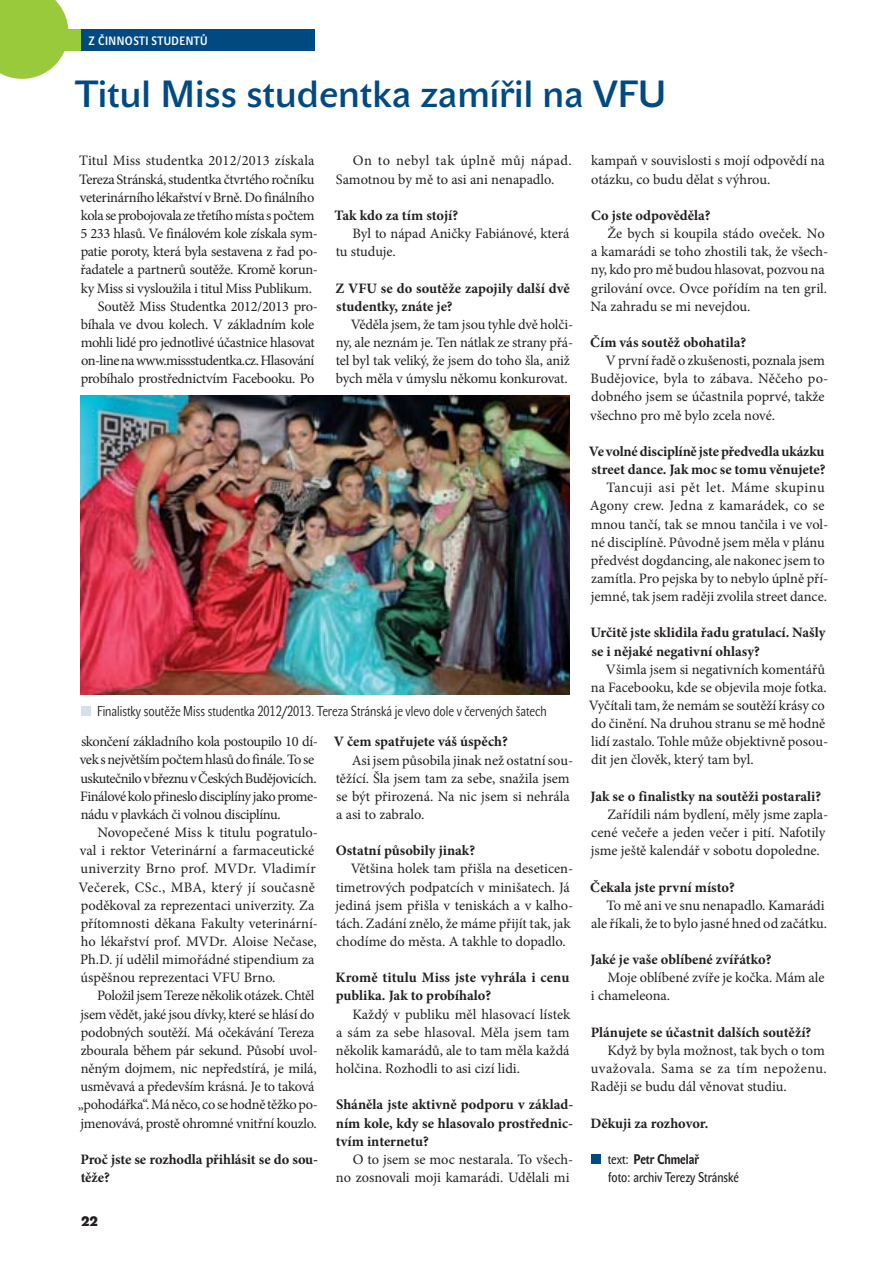
<style>
.page{position:relative;width:893px;height:1263px;background:#fff}
.page>*{position:absolute;margin:0;border:0;box-sizing:border-box;transform-origin:0 0}
.t1{font:37.5px "John Sans Medium Pro";color:#004a82}
.t2{font:14.4px/18.1px "Minion Pro";letter-spacing:-.005em;color:#231f20}
.t3{font:700 14.4px/18.1px "Minion Pro";color:#231f20}
.t4{font:14.4px/18.1px "Minion Pro";letter-spacing:-.03em;color:#231f20}
.t5{font:14.4px "Minion Pro";letter-spacing:-.025em;color:#231f20}
.t6{font:14.4px "Minion Pro";letter-spacing:-.035em;color:#231f20}
.t7{font:14.25px "John Sans Cond Lite Pro";color:#231f20}
.t8{font:13.8px/18.1px "John Sans Cond Text Pro";color:#231f20}
.t9{font:700 13.5px "John Sans Heavy Pro";color:#231f20}
.t10{font:12px "John Sans Cond Med Pro";letter-spacing:.04em;color:#fff}
.s1{font-weight:700}
</style>
<div class="page">
<img style="left:81px;top:395px;width:489px;height:299px">
<div style="left:81px;top:706px;width:10px;height:9px;background:#d7deeb"></div>
<div style="left:591px;top:1154px;width:10px;height:10px;background:#004a82"></div>
<svg style="left:0;top:0;width:68px;height:79px"></svg>
<div style="left:81px;top:30px;width:234px;height:21px;background:#004a82"></div>
<div style="left:0;top:30px;width:81px;height:21px;background:#99ca3c"></div>
<p class="t10" style="left:89px;top:36px;width:121px">Z ČINNOSTI STUDENTŮ</p>
<h1 class="t1" style="left:75px;top:81px;width:593px">Titul Miss studentka zamířil na VFU</h1>
<p class="t2" style="left:79px;top:153px;width:237px">Titul Miss studentka 2012/2013 získala</p>
<p class="t5" style="left:79px;top:173px;width:237px">Tereza Stránská, studentka čtvrtého ročníku</p>
<p class="t5" style="left:80px;top:191px;width:236px">veterinárního lékařství v Brně. Do finálního</p>
<p class="t4" style="left:81px;top:207px;width:235px">kola se probojovala ze třetího místa s počtem</p>
<p class="t2" style="left:80px;top:226px;width:239px">5 233 hlasů. Ve finálovém kole získala sym-</p>
<p class="t2" style="left:81px;top:244px;width:239px">patie poroty, která byla sestavena z řad po-</p>
<p class="t2" style="left:81px;top:262px;width:239px">řadatele a partnerů soutěže. Kromě korun-</p>
<p class="t2" style="left:81px;top:280px;width:233px">ky Miss si vysloužila i titul Miss Publikum.</p>
<p class="t2" style="left:98px;top:298px;width:222px">Soutěž Miss Studentka 2012/2013 pro-</p>
<p class="t2" style="left:81px;top:316px;width:235px">bíhala ve dvou kolech. V základním kole</p>
<p class="t5" style="left:81px;top:337px;width:236px">mohli lidé pro jednotlivé účastnice hlasovat</p>
<p class="t6" style="left:81px;top:355px;width:235px">on-line na www.missstudentka.cz. Hlasování</p>
<p class="t2" style="left:81px;top:371px;width:235px">probíhalo prostřednictvím Facebooku. Po</p>
<p class="t2" style="left:336px;top:153px;width:237px;text-indent:17px">On to nebyl tak úplně můj nápad.<br>Samotnou by mě to asi ani nenapadlo.</p>
<p class="t3" style="left:334px;top:207px;width:125px">Tak kdo za tím stojí?</p>
<p class="t2" style="left:336px;top:226px;width:235px;text-indent:17px">Byl to nápad Aničky Fabiánové, která tu studuje.</p>
<p class="t3" style="left:335px;top:280px;width:236px">Z VFU se do soutěže zapojily další dvě studentky, znáte je?</p>
<p class="t2" style="left:336px;top:316px;width:239px;text-indent:15px">Věděla jsem, že tam jsou tyhle dvě holči&shy;ny, ale neznám je. Ten nátlak ze strany přá&shy;tel byl tak veliký, že jsem do toho šla, aniž bych měla v úmyslu někomu konkurovat.</p>
<p class="t7" style="left:97px;top:705px;width:451px">Finalistky soutěže Miss studentka 2012/2013. Tereza Stránská je vlevo dole v červených šatech</p>
<p class="t3" style="left:334px;top:734px;width:175px">V čem spatřujete váš úspěch?</p>
<p class="t2" style="left:336px;top:752px;width:239px;text-indent:16px">Asi jsem působila jinak než ostatní sou&shy;těžící. Šla jsem tam za sebe, snažila jsem se být přirozená. Na nic jsem si nehrála a asi to zabralo.</p>
<p class="t3" style="left:336px;top:843px;width:141px">Ostatní působily jinak?</p>
<p class="t2" style="left:336px;top:861px;width:239px;text-indent:15px">Většina holek tam přišla na deseticen&shy;timetrových podpatcích v minišatech. Já jediná jsem přišla v teniskách a v kalho&shy;tách. Zadání znělo, že máme přijít tak, jak chodíme do města. A takhle to dopadlo.</p>
<p class="t3" style="left:336px;top:970px;width:235px">Kromě titulu Miss jste vyhrála i cenu publika. Jak to probíhalo?</p>
<p class="t2" style="left:336px;top:1006px;width:236px;text-align:justify;text-indent:17px">Každý v publiku měl hlasovací lístek a sám za sebe hlasoval. Měla jsem tam několik kamarádů, ale to tam měla každá holčina. Rozhodli to asi cizí lidi.</p>
<p class="t3" style="left:336px;top:1097px;width:239px;text-align:justify">Sháněla jste aktivně podporu v základ&shy;ním kole, kdy se hlasovalo prostřednic&shy;tvím internetu?</p>
<p class="t2" style="left:336px;top:1151px;width:239px;text-align:right">O to jsem se moc nestarala. To všech&shy;no zosnovali moji kamarádi. Udělali mi</p>
<p class="t4" style="left:80px;top:734px;width:240px">skončení základního kola postoupilo 10 dí&shy;vek s největším počtem hlasů do finále. To se uskutečnilo v březnu v Českých Budějovicích.<br>Finálové kolo přineslo disciplíny jako prome&shy;nádu v plavkách či volnou disciplínu.</p>
<p class="t2" style="left:79px;top:825px;width:241px;text-indent:19px">Novopečené Miss k titulu pogratulo&shy;val i rektor Veterinární a farmaceutické univerzity Brno prof. MVDr. Vladimír Večerek, CSc., MBA, který jí současně poděkoval za reprezentaci univerzity. Za přítomnosti děkana Fakulty veterinární&shy;ho lékařství prof. MVDr. Aloise Nečase, Ph.D. jí udělil mimořádné stipendium za úspěšnou reprezentaci VFU Brno.</p>
<p class="t2" style="left:78px;top:988px;width:242px;text-indent:19px">Položil jsem Tereze několik otázek. Chtěl jsem vědět, jaké jsou dívky, které se hlásí do podobných soutěží. Má očekávání Tereza zbourala během pár sekund. Působí uvol&shy;něným dojmem, nic nepředstírá, je milá, usměvavá a především krásná. Je to taková „pohodářka“. Má něco, co se hodně těžko po&shy;jmenovává, prostě ohromné vnitřní kouzlo.</p>
<p class="t3" style="left:80px;top:1151px;width:239px">Proč jste se rozhodla přihlásit se do sou&shy;těže?</p>
<p class="t9" style="left:81px;top:1217px;width:18px">22</p>
<p class="t2" style="left:591px;top:153px;width:235px">kampaň v souvislosti s mojí odpovědí na otázku, co budu dělat s výhrou.</p>
<p class="t3" style="left:591px;top:207px;width:121px">Co jste odpověděla?</p>
<p class="t2" style="left:591px;top:226px;width:239px;text-indent:17px">Že bych si koupila stádo oveček. No a kamarádi se toho zhostili tak, že všech&shy;ny, kdo pro mě budou hlasovat, pozvou na grilování ovce. Ovce pořídím na ten gril.<br>Na zahradu se mi nevejdou.</p>
<p class="t3" style="left:590px;top:335px;width:157px">Čím vás soutěž obohatila?</p>
<p class="t2" style="left:590px;top:353px;width:240px;text-indent:16px">V první řadě o zkušenosti, poznala jsem Budějovice, byla to zábava. Něčeho po&shy;dobného jsem se účastnila poprvé, takže všechno pro mě bylo zcela nové.</p>
<p class="t3" style="left:589px;top:443px;width:238px">Ve volné disciplíně jste předvedla ukázku street dance. Jak moc se tomu věnujete?</p>
<p class="t2" style="left:590px;top:480px;width:240px;text-indent:17px">Tancuji asi pět let. Máme skupinu Agony crew. Jedna z kamarádek, co se mnou tančí, tak se mnou tančila i ve vol&shy;né disciplíně. Původně jsem měla v plánu předvést dogdancing, ale nakonec jsem to zamítla. Pro pejska by to nebylo úplně pří&shy;jemné, tak jsem raději zvolila street dance.</p>
<p class="t3" style="left:590px;top:625px;width:237px">Určitě jste sklidila řadu gratulací. Našly se i nějaké negativní ohlasy?</p>
<p class="t2" style="left:589px;top:661px;width:241px;text-indent:17px">Všimla jsem si negativních komentářů na Facebooku, kde se objevila moje fotka.<br>Vyčítali tam, že nemám se soutěží krásy co do činění. Na druhou stranu se mě hodně lidí zastalo. Tohle může objektivně posou&shy;dit jen člověk, který tam byl.</p>
<p class="t3" style="left:590px;top:788px;width:232px">Jak se o finalistky na soutěži postarali?</p>
<p class="t2" style="left:591px;top:806px;width:239px;text-indent:17px">Zařídili nám bydlení, měly jsme zapla&shy;cené večeře a jeden večer i pití. Nafotily jsme ještě kalendář v sobotu dopoledne.</p>
<p class="t3" style="left:590px;top:879px;width:146px">Čekala jste první místo?</p>
<p class="t2" style="left:591px;top:897px;width:237px;text-align:right">To mě ani ve snu nenapadlo. Kamarádi ale říkali, že to bylo jasné hned od začátku.</p>
<p class="t3" style="left:590px;top:952px;width:183px">Jaké je vaše oblíbené zvířátko?</p>
<p class="t2" style="left:591px;top:970px;width:235px;text-indent:17px">Moje oblíbené zvíře je kočka. Mám ale i chameleona.</p>
<p class="t3" style="left:591px;top:1024px;width:222px">Plánujete se účastnit dalších soutěží?</p>
<p class="t2" style="left:590px;top:1042px;width:238px;text-indent:17px">Když by byla možnost, tak bych o tom uvažovala. Sama se za tím nepoženu.<br>Raději se budu dál věnovat studiu.</p>
<p class="t3" style="left:591px;top:1115px;width:119px">Děkuji za rozhovor.</p>
<p class="t8" style="left:608px;top:1151px;width:133px">text: <span class="s1">Petr Chmelař<br></span>foto: archiv Terezy Stránské</p>
</div>
